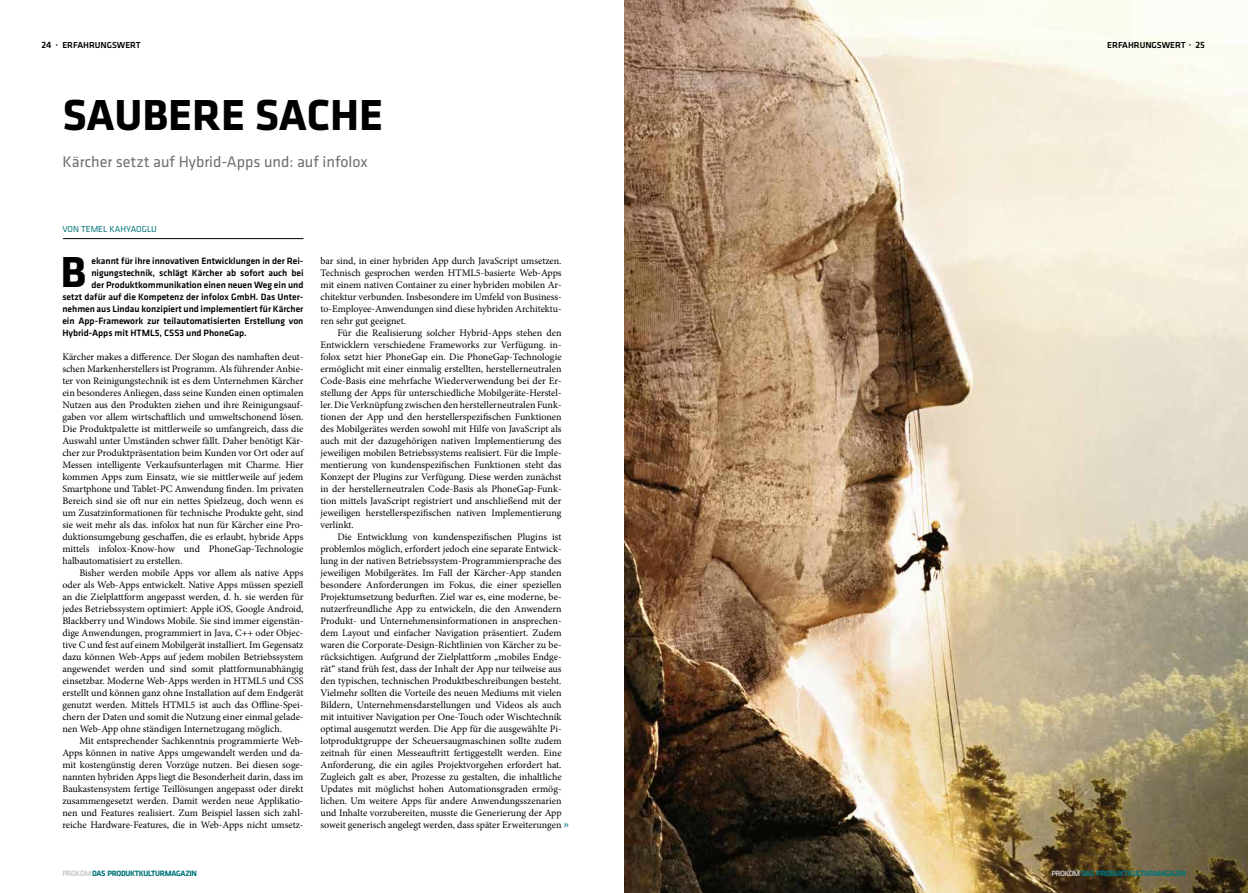
<style>
.page{position:relative;width:1248px;height:893px;background:#fff}
.page>*{position:absolute;margin:0;border:0;box-sizing:border-box;transform-origin:0 0}
.t1{font:700 45px "Klavika CH";color:#000}
.t2{font:16px "Klavika CH";color:#706f6f}
.t3{font:13px "Minion Pro";color:#00757a}
.t4{font:10px/12px "Minion Pro";color:#000;text-align:justify}
.t5{font:500 9.5px "Klavika CH";color:#000}
.t6{font:500 9px "Klavika CH";color:#000}
.t7{font:9px "Klavika CH";color:#00757a}
.t8{font:700 8px "Klavika CH";letter-spacing:-.035em;color:#00757a}
.s1{font-size:9.5px}
.s2{font-weight:500;color:#c6c6c6}
</style>
<div class="page">
<img style="left:624px;top:0;width:623px;height:893px">
<hr style="left:63px;top:238px;width:240px;height:1px;background:#000">
<p class="t6" style="left:42px;top:40px;width:101px"><span class="s1">24 ·</span> ERFAHRUNGSWERT</p>
<p class="t6" style="left:1107px;top:40px;width:99px">ERFAHRUNGSWERT <span class="s1">· 25</span></p>
<h1 class="t1" style="left:62px;top:90px;width:322px">SAUBERE SACHE</h1>
<h2 class="t2" style="left:62px;top:153px;width:307px">Kärcher setzt auf Hybrid-Apps und: auf infolox</h2>
<p class="t7" style="left:62px;top:224px;width:96px">VON TEMEL KAHYAOGLU</p>
<h1 class="t1" style="left:61px;top:248px;width:27px">B</h1>
<p class="t5" style="left:91px;top:256px;width:213px">ekannt für ihre innovativen Entwicklungen in der Rei-</p>
<p class="t5" style="left:91px;top:268px;width:213px">nigungstechnik, schlägt Kärcher ab sofort auch bei</p>
<p class="t5" style="left:91px;top:280px;width:213px">der Produktkommunikation einen neuen Weg ein und</p>
<p class="t5" style="left:62px;top:292px;width:242px">setzt dafür auf die Kompetenz der infolox GmbH. Das Unter-</p>
<p class="t5" style="left:62px;top:304px;width:242px">nehmen aus Lindau konzipiert und implementiert für Kärcher</p>
<p class="t5" style="left:62px;top:316px;width:242px">ein App-Framework zur teilautomatisierten Erstellung von</p>
<p class="t5" style="left:62px;top:328px;width:186px">Hybrid-Apps mit HTML5, CSS3 und PhoneGap.</p>
<p class="t4" style="left:62px;top:351px;width:242px">Kärcher makes a difference. Der Slogan des namhaften deut&shy;schen Markenherstellers ist Programm. Als führender Anbie&shy;ter von Reinigungstechnik ist es dem Unternehmen Kärcher ein besonderes Anliegen, dass seine Kunden einen optimalen Nutzen aus den Produkten ziehen und ihre Reinigungsauf&shy;gaben vor allem wirtschaftlich und umweltschonend lösen.<br>Die Produktpalette ist mittlerweile so umfangreich, dass die Auswahl unter Umständen schwer fällt. Daher benötigt Kär&shy;cher zur Produktpräsentation beim Kunden vor Ort oder auf Messen intelligente Verkaufsunterlagen mit Charme. Hier kommen Apps zum Einsatz, wie sie mittlerweile auf jedem Smartphone und Tablet-PC Anwendung finden. Im privaten Bereich sind sie oft nur ein nettes Spielzeug, doch wenn es um Zusatzinformationen für technische Produkte geht, sind sie weit mehr als das. infolox hat nun für Kärcher eine Pro&shy;duktionsumgebung geschaffen, die es erlaubt, hybride Apps mittels infolox-Know-how und PhoneGap-Technologie halbautomatisiert zu erstellen.</p>
<p class="t4" style="left:62px;top:567px;width:242px;text-indent:17px">Bisher werden mobile Apps vor allem als native Apps oder als Web-Apps entwickelt. Native Apps müssen speziell an die Zielplattform angepasst werden, d. h. sie werden für jedes Betriebssystem optimiert: Apple iOS, Google Android, Blackberry und Windows Mobile. Sie sind immer eigenstän&shy;dige Anwendungen, programmiert in Java, C++ oder Objec&shy;tive C und fest auf einem Mobilgerät installiert. Im Gegensatz dazu können Web-Apps auf jedem mobilen Betriebssystem angewendet werden und sind somit plattformunabhängig einsetzbar. Moderne Web-Apps werden in HTML5 und CSS erstellt und können ganz ohne Installation auf dem Endgerät genutzt werden. Mittels HTML5 ist auch das Offline-Spei&shy;chern der Daten und somit die Nutzung einer einmal gelade&shy;nen Web-App ohne ständigen Internetzugang möglich.</p>
<p class="t4" style="left:62px;top:735px;width:242px;text-indent:17px">Mit entsprechender Sachkenntnis programmierte Web-Apps können in native Apps umgewandelt werden und da&shy;mit kostengünstig deren Vorzüge nutzen. Bei diesen soge&shy;nannten hybriden Apps liegt die Besonderheit darin, dass im Baukastensystem fertige Teillösungen angepasst oder direkt zusammengesetzt werden. Damit werden neue Applikatio&shy;nen und Features realisiert. Zum Beispiel lassen sich zahl&shy;reiche Hardware-Features, die in Web-Apps nicht umsetz-</p>
<p class="t4" style="left:320px;top:255px;width:242px">bar sind, in einer hybriden App durch JavaScript umsetzen.<br>Technisch gesprochen werden HTML5-basierte Web-Apps mit einem nativen Container zu einer hybriden mobilen Ar&shy;chitektur verbunden. Insbesondere im Umfeld von Business&shy;to-Employee-Anwendungen sind diese hybriden Architektu&shy;ren sehr gut geeignet.</p>
<p class="t4" style="left:320px;top:327px;width:242px;text-indent:17px">Für die Realisierung solcher Hybrid-Apps stehen den Entwicklern verschiedene Frameworks zur Verfügung. in&shy;folox setzt hier PhoneGap ein. Die PhoneGap-Technologie ermöglicht mit einer einmalig erstellten, herstellerneutralen Code-Basis eine mehrfache Wiederverwendung bei der Er&shy;stellung der Apps für unterschiedliche Mobilgeräte-Herstel&shy;ler. Die Verknüpfung zwischen den herstellerneutralen Funk&shy;tionen der App und den herstellerspezifischen Funktionen des Mobilgerätes werden sowohl mit Hilfe von JavaScript als auch mit der dazugehörigen nativen Implementierung des jeweiligen mobilen Betriebssystems realisiert. Für die Imple&shy;mentierung von kundenspezifischen Funktionen steht das Konzept der Plugins zur Verfügung. Diese werden zunächst in der herstellerneutralen Code-Basis als PhoneGap-Funk&shy;tion mittels JavaScript registriert und anschließend mit der jeweiligen herstellerspezifischen nativen Implementierung verlinkt.</p>
<p class="t4" style="left:320px;top:531px;width:242px;text-indent:17px">Die Entwicklung von kundenspezifischen Plugins ist problemlos möglich, erfordert jedoch eine separate Entwick&shy;lung in der nativen Betriebssystem-Programmiersprache des jeweiligen Mobilgerätes. Im Fall der Kärcher-App standen besondere Anforderungen im Fokus, die einer speziellen Projektumsetzung bedurften. Ziel war es, eine moderne, be&shy;nutzerfreundliche App zu entwickeln, die den Anwendern Produkt- und Unternehmensinformationen in ansprechen&shy;dem Layout und einfacher Navigation präsentiert. Zudem waren die Corporate-Design-Richtlinien von Kärcher zu be&shy;rücksichtigen. Aufgrund der Zielplattform „mobiles Endge&shy;rät“ stand früh fest, dass der Inhalt der App nur teilweise aus den typischen, technischen Produktbeschreibungen besteht.<br>Vielmehr sollten die Vorteile des neuen Mediums mit vielen Bildern, Unternehmensdarstellungen und Videos als auch mit intuitiver Navigation per One-Touch oder Wischtechnik optimal ausgenutzt werden. Die App für die ausgewählte Pi&shy;lotproduktgruppe der Scheuersaugmaschinen sollte zudem zeitnah für einen Messeauftritt fertiggestellt werden. Eine Anforderung, die ein agiles Projektvorgehen erfordert hat.<br>Zugleich galt es aber, Prozesse zu gestalten, die inhaltliche Updates mit möglichst hohen Automationsgraden ermög&shy;lichen. Um weitere Apps für andere Anwendungsszenarien und Inhalte vorzubereiten, musste die Generierung der App soweit generisch angelegt werden, dass später Erweiterungen</p>
<h3 class="t3" style="left:563px;top:815px;width:7px">»</h3>
<p class="t8" style="left:62px;top:869px;width:136px"><span class="s2">PROKOM</span>DAS PRODUKTKULTURMAGAZIN</p>
<p class="t8" style="left:1051px;top:869px;width:136px"><span class="s2">PROKOM</span> DAS PRODUKTKULTURMAGAZIN</p>
</div>
